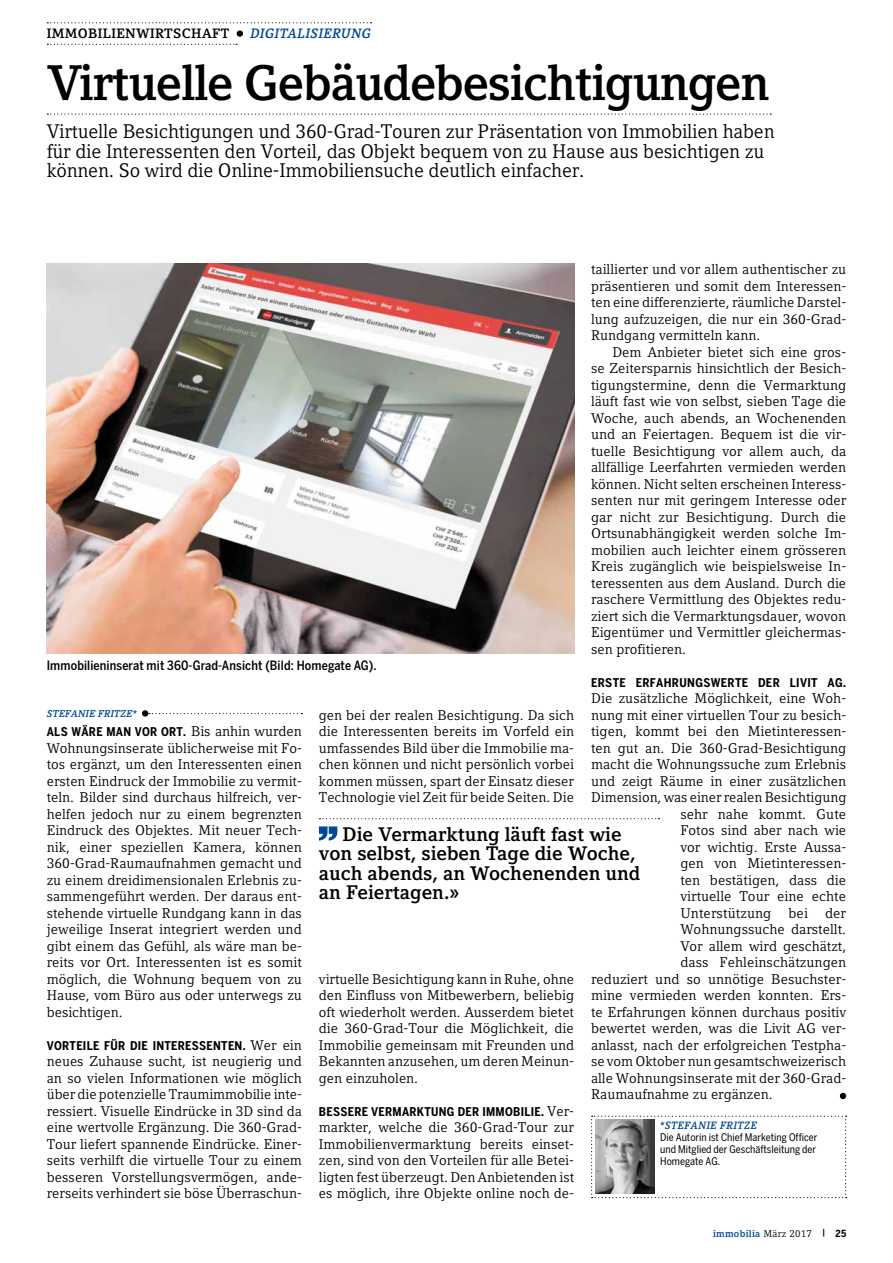
<style>
.page{position:relative;width:893px;height:1263px;background:#fff}
.page>*{position:absolute;margin:0;border:0;box-sizing:border-box;transform-origin:0 0}
.t1{font:700 49.5px "Compatil Letter LT Pro";letter-spacing:-.025em;color:#000}
.t2{font:19.5px/19.5px "Compatil Letter LT Pro";letter-spacing:-.01em;color:#000}
.t3{font:700 19.5px/19.5px "Compatil Letter LT Pro";color:#000}
.t4{font:13.95px/16.5px "Compatil Letter LT Pro";color:#000;text-align:justify}
.t5{font:700 13.5px "Compatil Letter LT Pro";letter-spacing:.025em;color:#000}
.t6{font:italic 700 13.5px "Compatil Letter LT Pro";letter-spacing:.025em;color:#004893}
.t7{font:500 12.75px "Benton Sans Cond";letter-spacing:.01em;color:#000}
.t8{font:700 12px "Benton Sans Cond";letter-spacing:.025em;color:#000}
.t9{font:10.5px/12px "Benton Sans Cond";color:#000}
.t10{font:italic 700 10.5px "Compatil Letter LT Pro";letter-spacing:.025em;color:#004893}
.t11{font:700 9.75px "Compatil Letter LT Pro";letter-spacing:.025em;color:#004893}
.t12{font:italic 700 9.75px "Compatil Letter LT Pro";letter-spacing:.01em;color:#004893}
.s1{font-family:"Compatil Letter LT Pro";font-weight:400;font-size:13.95px}
.s2{font-weight:400;color:#000}
.s3{color:#000}
.s4{font-family:"Benton Sans Cond";color:#000}
</style>
<div class="page">
<svg style="left:47px;top:114px;width:724px;height:1px"></svg>
<svg style="left:47px;top:22px;width:325px;height:1px"></svg>
<svg style="left:47px;top:44px;width:190px;height:1px"></svg>
<div style="left:237px;top:30px;width:6px;height:7px;background:#000;border-radius:50%"></div>
<svg style="left:149px;top:713px;width:153px;height:1px"></svg>
<div style="left:142px;top:710px;width:6px;height:7px;background:#000;border-radius:50%"></div>
<svg style="left:840px;top:1093px;width:6px;height:6px"></svg>
<img style="left:47px;top:264px;width:527px;height:390px">
<svg style="left:591px;top:1116px;width:256px;height:82px"></svg>
<img style="left:595px;top:1120px;width:60px;height:74px">
<svg style="left:319px;top:818px;width:340px;height:1px"></svg>
<svg style="left:319px;top:826px;width:18px;height:14px"></svg>
<p class="t5" style="left:47px;top:26px;width:184px">IMMOBILIENWIRTSCHAFT</p>
<p class="t6" style="left:250px;top:26px;width:122px">DIGITALISIERUNG</p>
<h1 class="t1" style="left:47px;top:53px;width:724px">Virtuelle Gebäudebesichtigungen</h1>
<p class="t2" style="left:47px;top:122px;width:729px">Virtuelle Besichtigungen und 360-Grad-Touren zur Präsentation von Immobilien haben für die Interessenten den Vorteil, das Objekt bequem von zu Hause aus besichtigen zu können. So wird die Online-Immobiliensuche deutlich einfacher.</p>
<p class="t4" style="left:591px;top:261px;width:257px">taillierter und vor allem authentischer zu präsentieren und somit dem Interessen&shy;ten eine differenzierte, räumliche Darstel&shy;lung aufzuzeigen, die nur ein 360-Grad-Rundgang vermitteln kann.</p>
<p class="t4" style="left:591px;top:344px;width:257px;text-indent:21px">Dem Anbieter bietet sich eine gros&shy;se Zeitersparnis hinsichtlich der Besich&shy;tigungstermine, denn die Vermarktung läuft fast wie von selbst, sieben Tage die Woche, auch abends, an Wochenenden und an Feiertagen. Bequem ist die vir&shy;tuelle Besichtigung vor allem auch, da allfällige Leerfahrten vermieden werden können. Nicht selten erscheinen Interess&shy;senten nur mit geringem Interesse oder gar nicht zur Besichtigung. Durch die Ortsunabhängigkeit werden solche Im&shy;mobilien auch leichter einem grösseren Kreis zugänglich wie beispielsweise In&shy;teressenten aus dem Ausland. Durch die raschere Vermittlung des Objektes redu&shy;ziert sich die Vermarktungsdauer, wovon Eigentümer und Vermittler gleichermas&shy;sen profitieren.</p>
<p class="t8" style="left:591px;top:675px;width:257px">ERSTE ERFAHRUNGSWERTE DER LIVIT AG.</p>
<p class="t4" style="left:591px;top:690px;width:257px">Die zusätzliche Möglichkeit, eine Woh-</p>
<p class="t4" style="left:591px;top:707px;width:257px">nung mit einer virtuellen Tour zu besich-</p>
<p class="t4" style="left:591px;top:723px;width:257px">tigen, kommt bei den Mietinteressen-</p>
<p class="t4" style="left:591px;top:740px;width:257px">ten gut an. Die 360-Grad-Besichtigung</p>
<p class="t4" style="left:591px;top:756px;width:257px">macht die Wohnungssuche zum Erlebnis</p>
<p class="t4" style="left:591px;top:773px;width:257px">und zeigt Räume in einer zusätzlichen</p>
<p class="t4" style="left:591px;top:789px;width:257px">Dimension, was einer realen Besichtigung</p>
<p class="t4" style="left:680px;top:806px;width:167px">sehr nahe kommt. Gute</p>
<p class="t4" style="left:680px;top:822px;width:167px">Fotos sind aber nach wie</p>
<p class="t4" style="left:680px;top:839px;width:167px">vor wichtig. Erste Aussa-</p>
<p class="t4" style="left:680px;top:855px;width:167px">gen von Mietinteressen-</p>
<p class="t4" style="left:680px;top:872px;width:167px">ten bestätigen, dass die</p>
<p class="t4" style="left:680px;top:888px;width:167px">virtuelle Tour eine echte</p>
<p class="t4" style="left:680px;top:905px;width:167px">Unterstützung bei der</p>
<p class="t4" style="left:680px;top:921px;width:167px">Wohnungssuche darstellt.</p>
<p class="t4" style="left:680px;top:938px;width:167px">Vor allem wird geschätzt,</p>
<p class="t4" style="left:680px;top:954px;width:167px">dass Fehleinschätzungen</p>
<p class="t4" style="left:591px;top:971px;width:257px">reduziert und so unnötige Besuchster-</p>
<p class="t4" style="left:591px;top:987px;width:257px">mine vermieden werden konnten. Ers-</p>
<p class="t4" style="left:591px;top:1004px;width:257px">te Erfahrungen können durchaus positiv</p>
<p class="t4" style="left:591px;top:1020px;width:257px">bewertet werden, was die Livit AG ver-</p>
<p class="t4" style="left:591px;top:1037px;width:257px">anlasst, nach der erfolgreichen Testpha-</p>
<p class="t4" style="left:591px;top:1053px;width:256px">se vom Oktober nun gesamtschweizerisch</p>
<p class="t4" style="left:591px;top:1070px;width:257px">alle Wohnungsinserate mit der 360-Grad-</p>
<p class="t4" style="left:591px;top:1086px;width:183px">Raumaufnahme zu ergänzen.</p>
<p class="t7" style="left:47px;top:658px;width:331px">Immobilieninserat mit 360-Grad-Ansicht (Bild: Homegate AG).</p>
<p class="t4" style="left:319px;top:707px;width:257px">gen bei der realen Besichtigung. Da sich die Interessenten bereits im Vorfeld ein umfassendes Bild über die Immobilie ma&shy;chen können und nicht persönlich vorbei kommen müssen, spart der Einsatz dieser Technologie viel Zeit für beide Seiten. Die</p>
<p class="t12" style="left:47px;top:707px;width:92px">STEFANIE FRITZE*</p>
<p class="t8" style="left:47px;top:725px;width:257px">ALS WÄRE MAN VOR ORT. <span class="s1">Bis anhin wurden</span></p>
<p class="t4" style="left:47px;top:740px;width:257px">Wohnungsinserate üblicherweise mit Fo&shy;tos ergänzt, um den Interessenten einen ersten Eindruck der Immobilie zu vermit&shy;teln. Bilder sind durchaus hilfreich, ver&shy;helfen jedoch nur zu einem begrenzten Eindruck des Objektes. Mit neuer Tech&shy;nik, einer speziellen Kamera, können 360-Grad-Raumaufnahmen gemacht und zu einem dreidimensionalen Erlebnis zu&shy;sammengeführt werden. Der daraus ent&shy;stehende virtuelle Rundgang kann in das jeweilige Inserat integriert werden und gibt einem das Gefühl, als wäre man be&shy;reits vor Ort. Interessenten ist es somit möglich, die Wohnung bequem von zu Hause, vom Büro aus oder unterwegs zu besichtigen.</p>
<p class="t8" style="left:47px;top:1038px;width:257px">VORTEILE FÜR DIE INTERESSENTEN. <span class="s1">Wer ein</span></p>
<p class="t4" style="left:47px;top:1053px;width:257px">neues Zuhause sucht, ist neugierig und an so vielen Informationen wie möglich über die potenzielle Traumimmobilie inte&shy;ressiert. Visuelle Eindrücke in 3D sind da eine wertvolle Ergänzung. Die 360-Grad-Tour liefert spannende Eindrücke. Einer&shy;seits verhilft die virtuelle Tour zu einem besseren Vorstellungsvermögen, ande&shy;rerseits verhindert sie böse Überraschun-</p>
<h2 class="t3" style="left:319px;top:824px;width:323px;text-indent:24px">Die Vermarktung läuft fast wie von selbst, sieben Tage die Woche, auch abends, an Wochenenden und an Feiertagen.»</h2>
<p class="t4" style="left:319px;top:971px;width:257px">virtuelle Besichtigung kann in Ruhe, ohne den Einfluss von Mitbewerbern, beliebig oft wiederholt werden. Ausserdem bietet die 360-Grad-Tour die Möglichkeit, die Immobilie gemeinsam mit Freunden und Bekannten anzusehen, um deren Meinun&shy;gen einzuholen.</p>
<p class="t8" style="left:319px;top:1104px;width:257px">BESSERE VERMARKTUNG DER IMMOBILIE. <span class="s1">Ver-</span></p>
<p class="t4" style="left:319px;top:1119px;width:257px">markter, welche die 360-Grad-Tour zur Immobilienvermarktung bereits einset&shy;zen, sind von den Vorteilen für alle Betei&shy;ligten fest überzeugt. Den Anbietenden ist es möglich, ihre Objekte online noch de-</p>
<p class="t10" style="left:660px;top:1119px;width:98px">*STEFANIE FRITZE</p>
<p class="t9" style="left:660px;top:1132px;width:159px">Die Autorin ist Chief Marketing Officer und Mitglied der Geschäftsleitung der<br>Homegate AG.</p>
<p class="t11" style="left:713px;top:1227px;width:135px">immobilia <span class="s2">März 2017</span> <span class="s3">|</span> <span class="s4">25</span></p>
</div>
